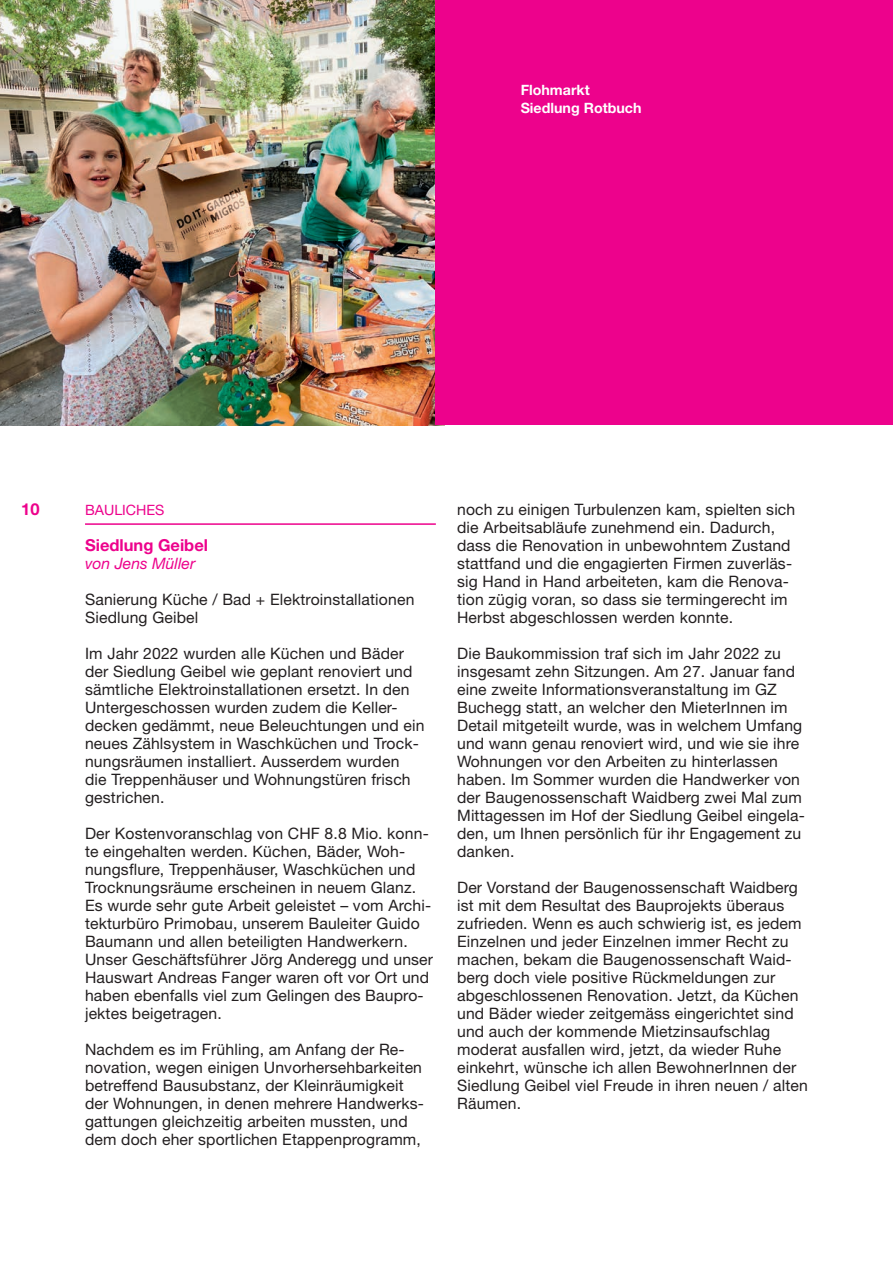
<style>
.page{position:relative;width:893px;height:1263px;background:#fff}
.page>*{position:absolute;margin:0;border:0;box-sizing:border-box;transform-origin:0 0}
.t1{font:700 16.5px "Helvetica Neue LT Std";color:#ed028c}
.t2{font:15.75px/18px "Helvetica Neue LT Std";letter-spacing:.01em;color:#231f20}
.t3{font:italic 15.75px "Helvetica Neue LT Std";color:#ed028c}
.t4{font:700 14.25px/18.3px "Helvetica Neue LT Std";color:#fff}
.t5{font:14.25px "Helvetica Neue LT Std";color:#ed028c}
</style>
<div class="page">
<hr style="left:85px;top:523px;width:351px;height:2px;background:#ed028c">
<img style="left:0;top:0;width:436px;height:425px">
<div style="left:436px;top:0;width:457px;height:425px;background:#ed028c"></div>
<p class="t4" style="left:521px;top:80px;width:122px">Flohmarkt<br>Siedlung Rotbuch</p>
<p class="t1" style="left:21px;top:499px;width:20px">10</p>
<p class="t5" style="left:85px;top:501px;width:81px">BAULICHES</p>
<p class="t1" style="left:85px;top:535px;width:125px">Siedlung Geibel</p>
<p class="t3" style="left:85px;top:554px;width:112px">von Jens Müller</p>
<p class="t2" style="left:85px;top:590px;width:331px">Sanierung Küche / Bad + Elektroinstallationen<br>Siedlung Geibel</p>
<p class="t2" style="left:85px;top:644px;width:341px">Im Jahr 2022 wurden alle Küchen und Bäder der Siedlung Geibel wie geplant renoviert und sämtliche Elektroinstallationen ersetzt. In den Untergeschossen wurden zudem die Keller&shy;decken gedämmt, neue Beleuchtungen und ein neues Zählsystem in Waschküchen und Trock&shy;nungsräumen installiert. Ausserdem wurden die Treppenhäuser und Wohnungstüren frisch gestrichen.</p>
<p class="t2" style="left:85px;top:824px;width:350px">Der Kostenvoranschlag von CHF 8.8 Mio. konn&shy;te eingehalten werden. Küchen, Bäder, Woh&shy;nungsflure, Treppenhäuser, Waschküchen und Trocknungsräume erscheinen in neuem Glanz.<br>Es wurde sehr gute Arbeit geleistet – vom Archi&shy;tekturbüro Primobau, unserem Bauleiter Guido Baumann und allen beteiligten Handwerkern.<br>Unser Geschäftsführer Jörg Anderegg und unser Hauswart Andreas Fanger waren oft vor Ort und haben ebenfalls viel zum Gelingen des Baupro&shy;jektes beigetragen.</p>
<p class="t2" style="left:85px;top:1040px;width:339px">Nachdem es im Frühling, am Anfang der Re&shy;novation, wegen einigen Unvorhersehbarkeiten betreffend Bausubstanz, der Kleinräumigkeit der Wohnungen, in denen mehrere Handwerks&shy;gattungen gleichzeitig arbeiten mussten, und dem doch eher sportlichen Etappenprogramm,</p>
<p class="t2" style="left:457px;top:500px;width:340px">noch zu einigen Turbulenzen kam, spielten sich die Arbeitsabläufe zunehmend ein. Dadurch, dass die Renovation in unbewohntem Zustand stattfand und die engagierten Firmen zuverläs&shy;sig Hand in Hand arbeiteten, kam die Renova&shy;tion zügig voran, so dass sie termingerecht im Herbst abgeschlossen werden konnte.</p>
<p class="t2" style="left:457px;top:644px;width:349px">Die Baukommission traf sich im Jahr 2022 zu insgesamt zehn Sitzungen. Am 27. Januar fand eine zweite Informationsveranstaltung im GZ Buchegg statt, an welcher den MieterInnen im Detail mitgeteilt wurde, was in welchem Umfang und wann genau renoviert wird, und wie sie ihre Wohnungen vor den Arbeiten zu hinterlassen haben. Im Sommer wurden die Handwerker von der Baugenossenschaft Waidberg zwei Mal zum Mittagessen im Hof der Siedlung Geibel eingela&shy;den, um Ihnen persönlich für ihr Engagement zu danken.</p>
<p class="t2" style="left:457px;top:878px;width:352px">Der Vorstand der Baugenossenschaft Waidberg ist mit dem Resultat des Bauprojekts überaus zufrieden. Wenn es auch schwierig ist, es jedem Einzelnen und jeder Einzelnen immer Recht zu machen, bekam die Baugenossenschaft Waid&shy;berg doch viele positive Rückmeldungen zur abgeschlossenen Renovation. Jetzt, da Küchen und Bäder wieder zeitgemäss eingerichtet sind und auch der kommende Mietzinsaufschlag moderat ausfallen wird, jetzt, da wieder Ruhe einkehrt, wünsche ich allen BewohnerInnen der Siedlung Geibel viel Freude in ihren neuen / alten Räumen.</p>
</div>
